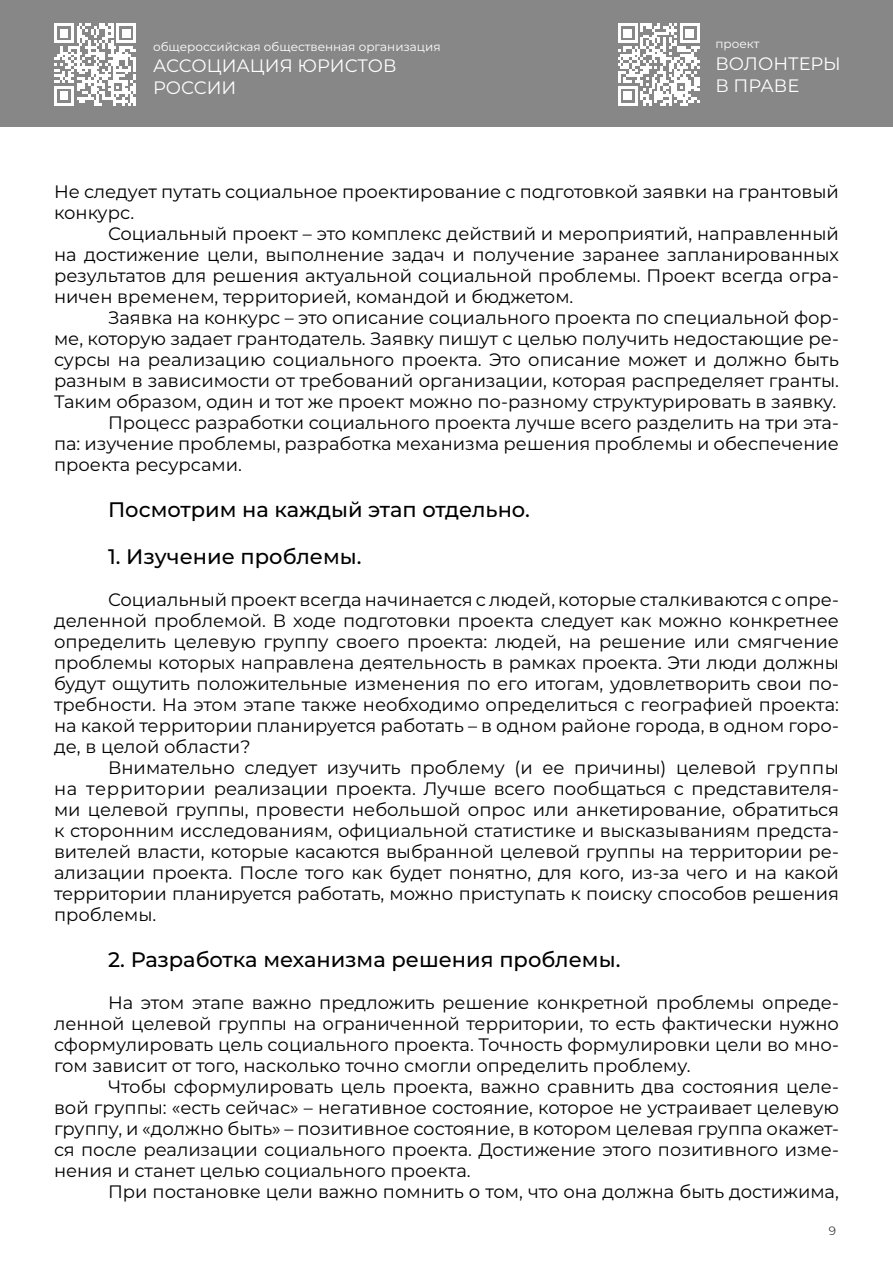
<style>
.page{position:relative;width:893px;height:1263px;background:#fff}
.page>*{position:absolute;margin:0;border:0;box-sizing:border-box;transform-origin:0 0}
.t1{font:500 21px "Montserrat";color:#000}
.t2{font:18px/21px "Montserrat";color:#000;text-align:justify}
.t3{font:18px/21.6px "Montserrat";color:#fff}
.t4{font:12px "Montserrat";color:#fff}
.t5{font:300 12px "Montserrat";color:#000}
</style>
<div class="page">
<div style="left:0;top:0;width:893px;height:127px;background:#878787"></div>
<svg style="left:618px;top:23px;width:82px;height:82px"></svg>
<svg style="left:54px;top:23px;width:82px;height:82px"></svg>
<p class="t4" style="left:153px;top:38px;width:289px">общероссийская общественная организация</p>
<p class="t3" style="left:153px;top:55px;width:245px">АССОЦИАЦИЯ ЮРИСТОВ<br>РОССИИ</p>
<p class="t4" style="left:715px;top:36px;width:45px">проект</p>
<p class="t3" style="left:715px;top:52px;width:127px">ВОЛОНТЕРЫ<br>В ПРАВЕ</p>
<p class="t2" style="left:54px;top:181px;width:786px">Не следует путать социальное проектирование с подготовкой заявки на грантовый конкурс.</p>
<p class="t2" style="left:54px;top:223px;width:786px;text-indent:54px">Социальный проект – это комплекс действий и мероприятий, направленный на достижение цели, выполнение задач и получение заранее запланированных результатов для решения актуальной социальной проблемы. Проект всегда огра&shy;ничен временем, территорией, командой и бюджетом.</p>
<p class="t2" style="left:108px;top:307px;width:732px">Заявка на конкурс – это описание социального проекта по специальной фор-</p>
<p class="t2" style="left:54px;top:328px;width:786px">ме, которую задает грантодатель. Заявку пишут с целью получить недостающие ре-</p>
<p class="t2" style="left:54px;top:349px;width:786px">сурсы на реализацию социального проекта. Это описание может и должно быть</p>
<p class="t2" style="left:54px;top:370px;width:786px">разным в зависимости от требований организации, которая распределяет гранты.</p>
<p class="t2" style="left:54px;top:391px;width:784px">Таким образом, один и тот же проект можно по-разному структурировать в заявку.</p>
<p class="t2" style="left:108px;top:412px;width:732px">Процесс разработки социального проекта лучше всего разделить на три эта-</p>
<p class="t2" style="left:54px;top:433px;width:786px">па: изучение проблемы, разработка механизма решения проблемы и обеспечение</p>
<p class="t2" style="left:54px;top:454px;width:189px">проекта ресурсами.</p>
<p class="t1" style="left:108px;top:495px;width:423px">Посмотрим на каждый этап отдельно.</p>
<p class="t1" style="left:108px;top:541px;width:255px">1. Изучение проблемы.</p>
<p class="t2" style="left:54px;top:588px;width:786px;text-indent:54px">Социальный проект всегда начинается с людей, которые сталкиваются с опре&shy;деленной проблемой. В ходе подготовки проекта следует как можно конкретнее определить целевую группу своего проекта: людей, на решение или смягчение проблемы которых направлена деятельность в рамках проекта. Эти люди должны будут ощутить положительные изменения по его итогам, удовлетворить свои по&shy;требности. На этом этапе также необходимо определиться с географией проекта: на какой территории планируется работать – в одном районе города, в одном горо&shy;де, в целой области?</p>
<p class="t2" style="left:54px;top:756px;width:786px;text-indent:54px">Внимательно следует изучить проблему (и ее причины) целевой группы на территории реализации проекта. Лучше всего пообщаться с представителя&shy;ми целевой группы, провести небольшой опрос или анкетирование, обратиться к сторонним исследованиям, официальной статистике и высказываниям предста&shy;вителей власти, которые касаются выбранной целевой группы на территории ре&shy;ализации проекта. После того как будет понятно, для кого, из-за чего и на какой территории планируется работать, можно приступать к поиску способов решения проблемы.</p>
<p class="t1" style="left:108px;top:945px;width:514px">2. Разработка механизма решения проблемы.</p>
<p class="t2" style="left:54px;top:991px;width:786px;text-indent:54px">На этом этапе важно предложить решение конкретной проблемы опреде&shy;ленной целевой группы на ограниченной территории, то есть фактически нужно сформулировать цель социального проекта. Точность формулировки цели во мно&shy;гом зависит от того, насколько точно смогли определить проблему.</p>
<p class="t2" style="left:54px;top:1075px;width:786px;text-indent:54px">Чтобы сформулировать цель проекта, важно сравнить два состояния целе&shy;вой группы: «есть сейчас» – негативное состояние, которое не устраивает целевую группу, и «должно быть» – позитивное состояние, в котором целевая группа окажет&shy;ся после реализации социального проекта. Достижение этого позитивного изме&shy;нения и станет целью социального проекта.</p>
<p class="t2" style="left:108px;top:1180px;width:732px">При постановке цели важно помнить о том, что она должна быть достижима,</p>
<p class="t5" style="left:829px;top:1222px;width:9px">9</p>
</div>
